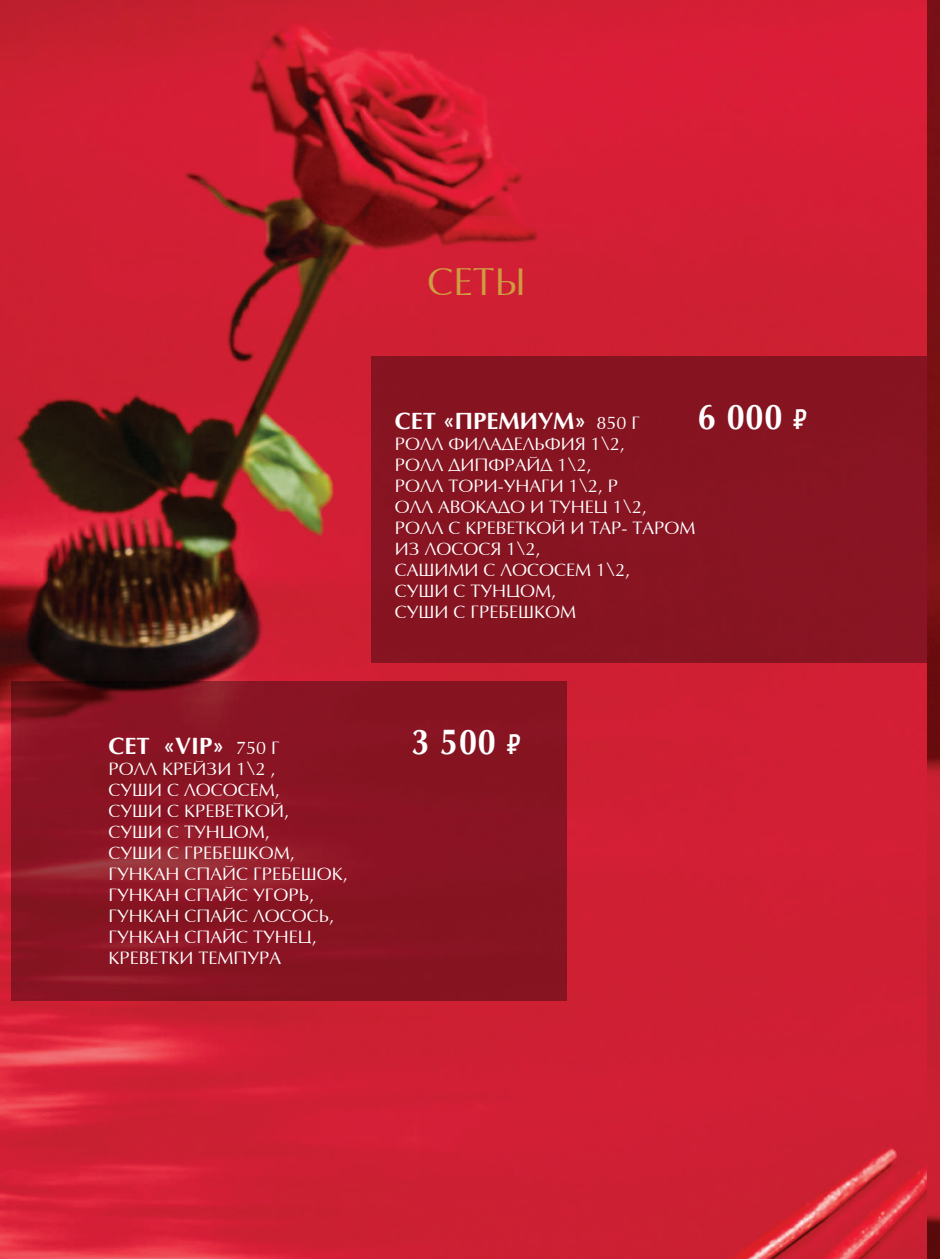
<style>
.page{position:relative;width:940px;height:1259px;background:#fff}
.page>*{position:absolute;margin:0;border:0;box-sizing:border-box;transform-origin:0 0}
.t1{font:39px "AG Opus";color:#cf9c41}
.t2{font:700 36px "AG Opus";letter-spacing:.025em;color:#fff;scale:.9 1}
.t3{font:700 24px "AG Opus";color:#fff}
.t4{font:18px/21px "AG Opus";color:#fff}
.s1{font-weight:400;font-size:18px}
.s2{font-family:"PT Rouble Decorative";font-weight:400;font-size:28.05px}
</style>
<div class="page">
<img style="left:0;top:0;width:927px;height:1259px">
<div style="left:371px;top:356px;width:556px;height:306px;background:#871421"></div>
<svg style="left:11px;top:681px;width:555px;height:319px;fill:#891423"></svg>
<svg style="left:927px;top:0;width:13px;height:1259px;fill:#791114"></svg>
<h1 class="t1" style="left:427px;top:262px;width:100px">СЕТЫ</h1>
<h3 class="t3" style="left:395px;top:406px;width:247px">СЕТ «ПРЕМИУМ» <span class="s1">850 Г</span></h3>
<h2 class="t2" style="left:698px;top:395px;width:123px">6 000 <span class="s2">м</span></h2>
<p class="t4" style="left:395px;top:434px;width:302px">РОЛЛ ФИЛАДЕЛЬФИЯ 1\2,<br>РОЛЛ ДИПФРАЙД 1\2,<br>РОЛЛ ТОРИ-УНАГИ 1\2, Р<br>ОЛЛ АВОКАДО И ТУНЕЦ 1\2,<br>РОЛЛ С КРЕВЕТКОЙ И ТАР- ТАРОМ<br>ИЗ ЛОСОСЯ 1\2,<br>САШИМИ С ЛОСОСЕМ 1\2,<br>СУШИ С ТУНЦОМ,<br>СУШИ С ГРЕБЕШКОМ</p>
<h3 class="t3" style="left:108px;top:731px;width:173px">СЕТ «VIP» <span class="s1">750 Г</span></h3>
<h2 class="t2" style="left:411px;top:720px;width:123px">3 500 <span class="s2">м</span></h2>
<p class="t4" style="left:108px;top:759px;width:241px">РОЛЛ КРЕЙЗИ 1\2 ,<br>СУШИ С ЛОСОСЕМ,<br>СУШИ С КРЕВЕТКОЙ,<br>СУШИ С ТУНЦОМ,<br>СУШИ С ГРЕБЕШКОМ,<br>ГУНКАН СПАЙС ГРЕБЕШОК,<br>ГУНКАН СПАЙС УГОРЬ,<br>ГУНКАН СПАЙС ЛОСОСЬ,<br>ГУНКАН СПАЙС ТУНЕЦ,<br>КРЕВЕТКИ ТЕМПУРА</p>
</div>
